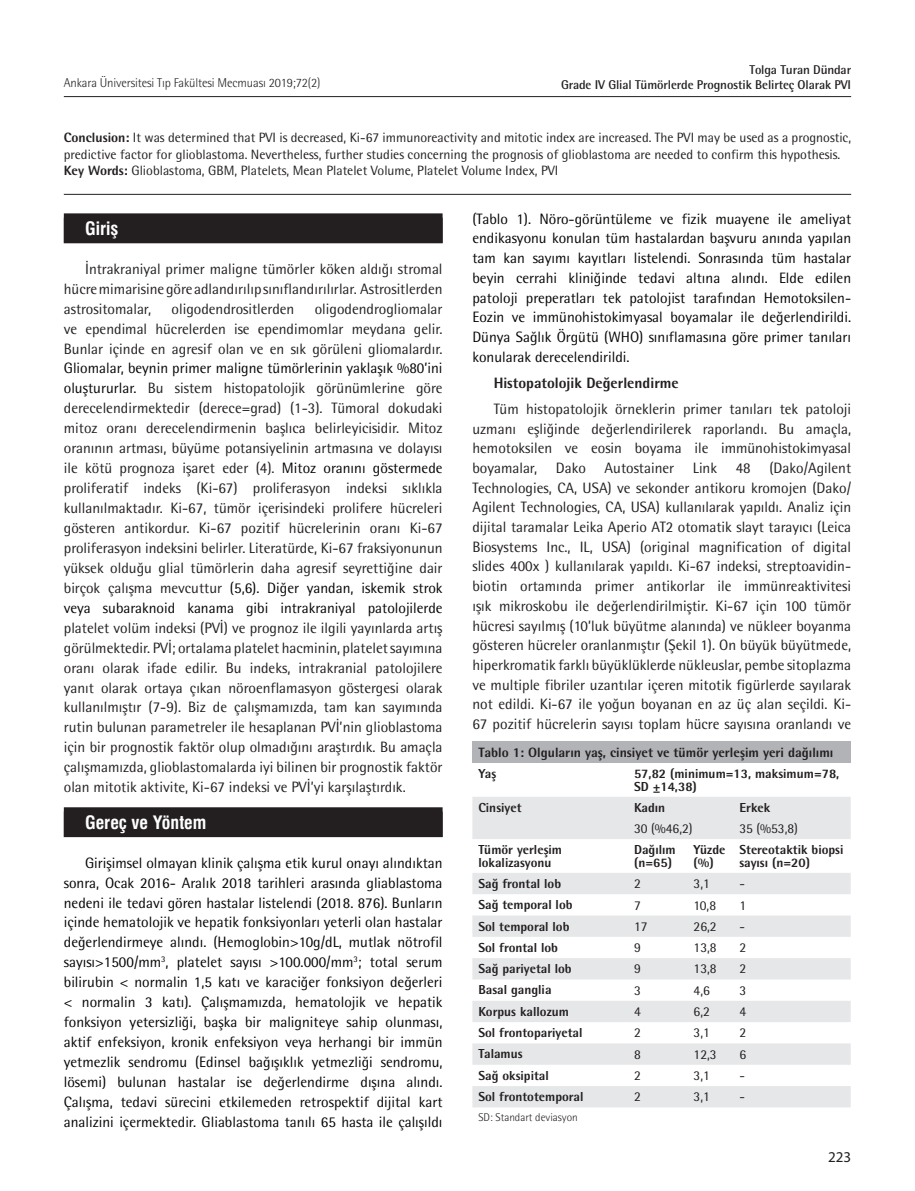
<style>
.page{position:relative;width:915px;height:1191px;background:#fff}
.page>*{position:absolute;margin:0;border:0;box-sizing:border-box;transform-origin:0 0}
.t1{font:18px "Swiss Condensed Bold Tr";color:#fff}
.t2{font:15px/20px "Rotis Semi Sans Std";color:#231f20;text-align:justify}
.t3{font:15px/20px "Rotis Semi Sans Std";color:#040503;text-align:justify}
.t4{font:800 15px "Rotis Semi Sans Std";color:#231f20}
.t5{font:15px "Myriad Pro";color:#231f20}
.t6{font:13.5px/16.5px "Rotis Semi Sans Std";color:#231f20}
.t7{font:800 13.5px "Rotis Semi Sans Std";color:#231f20}
.t8{font:800 13.05px/12.8px "Rotis Semi Sans Std";color:#231f20}
.t9{font:700 12.75px/15px "Rotis Semi Sans Std";letter-spacing:-.01em;color:#231f20;text-align:right}
.t10{font:300 12.75px "Rotis Semi Sans Std";letter-spacing:-.01em;color:#231f20}
.t11{font:300 11.25px "Rotis Semi Sans Std";color:#231f20}
.s1{font-weight:800}
.s2{color:#040503}
</style>
<div class="page">
<hr style="left:64px;top:96px;width:786px;height:1px;background:#231f20">
<div style="left:64px;top:213px;width:378px;height:30px;background:#231f20"></div>
<div style="left:64px;top:807px;width:378px;height:30px;background:#231f20"></div>
<hr style="left:64px;top:194px;width:786px;height:1px;background:#231f20">
<div style="left:472px;top:741px;width:378px;height:22px;background:#b2b3b7"></div>
<svg style="left:472px;top:797px;width:378px;height:310px;fill:#e6e7e9"></svg>
<p class="t10" style="left:64px;top:76px;width:258px">Ankara Üniversitesi Tıp Fakültesi Mecmuası 2019;72(2)</p>
<p class="t9" style="left:561px;top:62px;width:291px">Tolga Turan Dündar<br>Grade IV Glial Tümörlerde Prognostik Belirteç Olarak PVI</p>
<p class="t6" style="left:64px;top:129px;width:788px"><span class="s1">Conclusion:</span> It was determined that PVI is decreased, Ki-67 immunoreactivity and mitotic index are increased. The PVI may be used as a prognostic, predictive factor for glioblastoma. Nevertheless, further studies concerning the prognosis of glioblastoma are needed to confirm this hypothesis.<br><span class="s1">Key Words:</span> Glioblastoma, GBM, Platelets, Mean Platelet Volume, Platelet Volume Index, PVI</p>
<p class="t1" style="left:85px;top:217px;width:35px">Giriş</p>
<p class="t2" style="left:64px;top:258px;width:380px;text-indent:21px">İntrakraniyal primer maligne tümörler köken aldığı stromal hücre mimarisine göre adlandırılıp sınıflandırılırlar. Astrositlerden astrositomalar,</p>
<p class="t2" style="left:64px;top:298px;width:380px;text-indent:251px">oligodendrogliomalar ve ependimal hücrelerden ise ependimomlar meydana gelir.<br>Bunlar içinde en agresif olan ve en sık görüleni gliomalardır.</p>
<p class="t2" style="left:64px;top:358px;width:380px"><span class="s2">Gliomalar, beynin primer maligne tümörlerinin yaklaşık %80’ini oluştururlar.</span> Bu sistem histopatolojik görünümlerine göre derecelendirmektedir (derece=grad) (1-3). Tümoral dokudaki mitoz oranı derecelendirmenin başlıca belirleyicisidir. Mitoz oranının artması, büyüme potansiyelinin artmasına ve dolayısı ile kötü prognoza işaret eder (4). <span class="s2">Mitoz oranını göstermede </span>proliferatif indeks (Ki-67) proliferasyon indeksi sıklıkla kullanılmaktadır. Ki-67, tümör içerisindeki prolifere hücreleri gösteren antikordur. Ki-67 pozitif hücrelerinin oranı Ki-67 proliferasyon indeksini belirler. Literatürde, Ki-67 fraksiyonunun yüksek olduğu glial tümörlerin daha agresif seyrettiğine dair birçok çalışma mevcuttur <span class="s2">(5,6). Diğer yandan, iskemik strok veya subaraknoid kanama gibi intrakraniyal patolojilerde</span></p>
<p class="t2" style="left:64px;top:617px;width:380px">platelet volüm indeksi (PVİ) ve prognoz ile ilgili yayınlarda artış görülmektedir. PVİ; ortalama platelet hacminin, platelet sayımına oranı olarak ifade edilir. Bu indeks, intrakranial patolojilere yanıt olarak ortaya çıkan nöroenflamasyon göstergesi olarak kullanılmıştır (7-9). Biz de çalışmamızda, tam kan sayımında rutin bulunan parametreler ile hesaplanan PVİ’nin glioblastoma için bir prognostik faktör olup olmadığını araştırdık. Bu amaçla çalışmamızda, glioblastomalarda iyi bilinen bir prognostik faktör olan mitotik aktivite, Ki-67 indeksi ve PVİ’yi karşılaştırdık.</p>
<p class="t1" style="left:85px;top:811px;width:123px">Gereç ve Yöntem</p>
<p class="t3" style="left:64px;top:852px;width:380px;text-indent:21px">Girişimsel olmayan klinik çalışma etik kurul onayı alındıktan sonra, Ocak 2016- Aralık 2018 tarihleri arasında gliablastoma nedeni ile tedavi gören hastalar listelendi (2018. 876). Bunların içinde hematolojik ve hepatik fonksiyonları yeterli olan hastalar değerlendirmeye alındı. (Hemoglobin&gt;10g/dL, mutlak nötrofil sayısı&gt;1500/mm<sup>3</sup>, platelet sayısı &gt;100.000/mm<sup>3</sup>; total serum bilirubin &lt; normalin 1,5 katı ve karaciğer fonksiyon değerleri &lt; normalin 3 katı). Çalışmamızda, hematolojik ve hepatik fonksiyon yetersizliği, başka bir maligniteye sahip olunması, aktif enfeksiyon, kronik enfeksiyon veya herhangi bir immün yetmezlik sendromu (Edinsel bağışıklık yetmezliği sendromu, lösemi) bulunan hastalar ise değerlendirme dışına alındı.<br>Çalışma, tedavi sürecini etkilemeden retrospektif dijital kart analizini içermektedir. Gliablastoma tanılı 65 hasta ile çalışıldı</p>
<p class="t2" style="left:171px;top:298px;width:124px">oligodendrositlerden</p>
<p class="t3" style="left:472px;top:209px;width:380px">(Tablo 1). Nöro-görüntüleme ve fizik muayene ile ameliyat endikasyonu konulan tüm hastalardan başvuru anında yapılan tam kan sayımı kayıtları listelendi. Sonrasında tüm hastalar beyin cerrahi kliniğinde tedavi altına alındı. Elde edilen patoloji preperatları tek patolojist tarafından Hemotoksilen-Eozin ve immünohistokimyasal boyamalar ile değerlendirildi.<br>Dünya Sağlık Örgütü (WHO) sınıflamasına göre primer tanıları konularak derecelendirildi.</p>
<p class="t4" style="left:493px;top:373px;width:186px">Histopatolojik Değerlendirme</p>
<p class="t2" style="left:472px;top:399px;width:380px;text-indent:21px">Tüm histopatolojik örneklerin primer tanıları tek patoloji uzmanı eşliğinde değerlendirilerek raporlandı. Bu amaçla, hemotoksilen ve eosin boyama ile immünohistokimyasal boyamalar, Dako Autostainer Link 48 (Dako/Agilent Technologies, CA, USA) ve sekonder antikoru kromojen (Dako/ Agilent Technologies, CA, USA) kullanılarak yapıldı. Analiz için dijital taramalar Leika Aperio AT2 otomatik slayt tarayıcı (Leica Biosystems Inc., IL, USA) (original magnification of digital slides 400x ) kullanılarak yapıldı. Ki-67 indeksi, streptoavidin&shy;biotin ortamında primer antikorlar ile immünreaktivitesi ışık mikroskobu ile değerlendirilmiştir. Ki-67 için 100 tümör hücresi sayılmış (10’luk büyütme alanında) ve nükleer boyanma gösteren hücreler oranlanmıştır (Şekil 1). On büyük büyütmede, hiperkromatik farklı büyüklüklerde nükleuslar, pembe sitoplazma ve multiple fibriler uzantılar içeren mitotik figürlerde sayılarak not edildi. Ki-67 ile yoğun boyanan en az üç alan seçildi. Ki-67 pozitif hücrelerin sayısı toplam hücre sayısına oranlandı ve</p>
<p class="t7" style="left:478px;top:744px;width:356px">Tablo 1: Olguların yaş, cinsiyet ve tümör yerleşim yeri dağılımı</p>
<p class="t8" style="left:478px;top:767px;width:19px">Yaş</p>
<p class="t8" style="left:633px;top:767px;width:207px">57,82 (minimum=13, maksimum=78,<br>SD ±14,38)</p>
<p class="t8" style="left:478px;top:800px;width:45px">Cinsiyet</p>
<p class="t8" style="left:633px;top:800px;width:33px">Kadın</p>
<p class="t8" style="left:739px;top:800px;width:32px">Erkek</p>
<p class="t6" style="left:633px;top:820px;width:60px">30 (%46,2)</p>
<p class="t6" style="left:739px;top:820px;width:60px">35 (%53,8)</p>
<p class="t8" style="left:478px;top:843px;width:85px">Tümör yerleşim lokalizasyonu</p>
<p class="t8" style="left:633px;top:843px;width:43px">Dağılım (n=65)</p>
<p class="t8" style="left:693px;top:843px;width:33px">Yüzde (%)</p>
<p class="t8" style="left:739px;top:843px;width:106px">Stereotaktik biopsi sayısı (n=20)</p>
<p class="t8" style="left:478px;top:877px;width:84px">Sağ frontal lob</p>
<p class="t6" style="left:633px;top:875px;width:8px">2</p>
<p class="t6" style="left:693px;top:875px;width:18px">3,1</p>
<p class="t6" style="left:739px;top:875px;width:7px">-</p>
<p class="t8" style="left:478px;top:898px;width:96px">Sağ temporal lob</p>
<p class="t6" style="left:633px;top:896px;width:8px">7</p>
<p class="t6" style="left:693px;top:896px;width:24px">10,8</p>
<p class="t6" style="left:739px;top:896px;width:8px">1</p>
<p class="t8" style="left:478px;top:919px;width:92px">Sol temporal lob</p>
<p class="t6" style="left:633px;top:918px;width:15px">17</p>
<p class="t6" style="left:693px;top:918px;width:25px">26,2</p>
<p class="t6" style="left:739px;top:918px;width:7px">-</p>
<p class="t8" style="left:478px;top:940px;width:81px">Sol frontal lob</p>
<p class="t6" style="left:633px;top:939px;width:8px">9</p>
<p class="t6" style="left:693px;top:939px;width:25px">13,8</p>
<p class="t6" style="left:739px;top:939px;width:8px">2</p>
<p class="t8" style="left:478px;top:962px;width:95px">Sağ pariyetal lob</p>
<p class="t6" style="left:633px;top:960px;width:8px">9</p>
<p class="t6" style="left:693px;top:960px;width:25px">13,8</p>
<p class="t6" style="left:739px;top:960px;width:8px">2</p>
<p class="t8" style="left:478px;top:983px;width:75px">Basal ganglia</p>
<p class="t6" style="left:633px;top:982px;width:8px">3</p>
<p class="t6" style="left:693px;top:982px;width:18px">4,6</p>
<p class="t6" style="left:739px;top:982px;width:8px">3</p>
<p class="t8" style="left:478px;top:1004px;width:92px">Korpus kallozum</p>
<p class="t6" style="left:633px;top:1003px;width:8px">4</p>
<p class="t6" style="left:693px;top:1003px;width:18px">6,2</p>
<p class="t6" style="left:739px;top:1003px;width:8px">4</p>
<p class="t8" style="left:478px;top:1026px;width:106px">Sol frontopariyetal</p>
<p class="t6" style="left:633px;top:1024px;width:8px">2</p>
<p class="t6" style="left:693px;top:1024px;width:18px">3,1</p>
<p class="t6" style="left:739px;top:1024px;width:8px">2</p>
<p class="t8" style="left:478px;top:1047px;width:46px">Talamus</p>
<p class="t6" style="left:633px;top:1045px;width:8px">8</p>
<p class="t6" style="left:693px;top:1045px;width:25px">12,3</p>
<p class="t6" style="left:739px;top:1045px;width:8px">6</p>
<p class="t8" style="left:478px;top:1068px;width:72px">Sağ oksipital</p>
<p class="t6" style="left:633px;top:1067px;width:8px">2</p>
<p class="t6" style="left:693px;top:1067px;width:18px">3,1</p>
<p class="t6" style="left:739px;top:1067px;width:7px">-</p>
<p class="t8" style="left:478px;top:1090px;width:107px">Sol frontotemporal</p>
<p class="t6" style="left:633px;top:1088px;width:8px">2</p>
<p class="t6" style="left:693px;top:1088px;width:18px">3,1</p>
<p class="t6" style="left:739px;top:1088px;width:7px">-</p>
<p class="t11" style="left:478px;top:1111px;width:101px">SD: Standart deviasyon</p>
<p class="t5" style="left:827px;top:1147px;width:25px">223</p>
</div>
